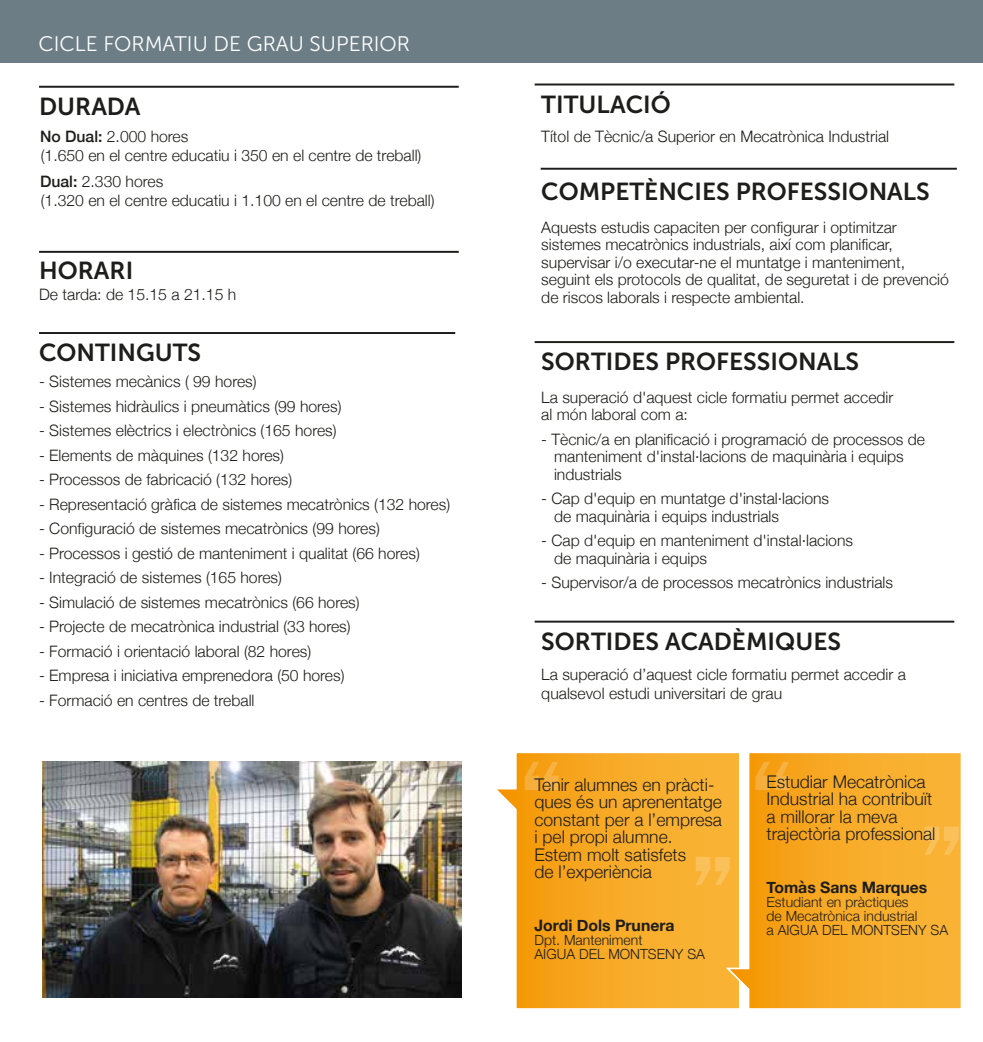
<style>
.page{position:relative;width:983px;height:1042px;background:#fff}
.page>*{position:absolute;margin:0;border:0;box-sizing:border-box;transform-origin:0 0}
.t1{font:86.45px "Franklin Demi";color:#fff}
.t2{font:24.5px "Museo Sans 700";color:#1d1d1b}
.t3{font:21px "Museo Sans 300";color:#fff}
.t4{font:300 17.5px/17.5px "Helvetica Neue";color:#1d1d1b}
.t5{font:300 15.75px/17.5px "Helvetica Neue";color:#1d1d1b}
.t6{font:700 15.75px "Helvetica Neue";color:#1d1d1b}
.t7{font:300 14px/14px "Helvetica Neue";color:#1d1d1b}
.s1{font-weight:500}
</style>
<div class="page">
<div style="left:0;top:0;width:982px;height:63px;background:#6c7d85"></div>
<hr style="left:39px;top:251px;width:419px;height:2px;background:#1d1d1b">
<hr style="left:534px;top:341px;width:420px;height:2px;background:#1d1d1b">
<hr style="left:534px;top:621px;width:420px;height:1px;background:#1d1d1b">
<hr style="left:534px;top:84px;width:420px;height:1px;background:#1d1d1b">
<hr style="left:39px;top:332px;width:416px;height:2px;background:#1d1d1b">
<hr style="left:540px;top:168px;width:416px;height:2px;background:#1d1d1b">
<svg style="left:497px;top:753px;width:228px;height:256px;background:#f8b037"></svg>
<svg style="left:725px;top:753px;width:236px;height:256px;background:#f8ae30"></svg>
<hr style="left:39px;top:86px;width:419px;height:2px;background:#1d1d1b">
<img style="left:42px;top:761px;width:419px;height:236px">
<h3 class="t3" style="left:38px;top:33px;width:373px">CICLE FORMATIU DE GRAU SUPERIOR</h3>
<h2 class="t2" style="left:39px;top:93px;width:103px">DURADA</h2>
<p class="t5" style="left:40px;top:125px;width:383px;line-height:19.2px"><span class="s1">No Dual:</span> 2.000 hores<br>(1.650 en el centre educatiu i 350 en el centre de treball)</p>
<p class="t5" style="left:40px;top:171px;width:396px;line-height:19.2px"><span class="s1">Dual:</span> 2.330 hores<br>(1.320 en el centre educatiu i 1.100 en el centre de treball)</p>
<h2 class="t2" style="left:39px;top:257px;width:96px">HORARI</h2>
<p class="t5" style="left:39px;top:285px;width:199px">De tarda: de 15.15 a 21.15 h</p>
<h2 class="t2" style="left:39px;top:339px;width:163px">CONTINGUTS</h2>
<p class="t5" style="left:39px;top:372px;width:219px">- Sistemes mecànics ( 99 hores)</p>
<p class="t5" style="left:39px;top:396px;width:304px">- Sistemes hidràulics i pneumàtics (99 hores)</p>
<p class="t5" style="left:39px;top:421px;width:299px">- Sistemes elèctrics i electrònics (165 hores)</p>
<p class="t5" style="left:39px;top:445px;width:246px">- Elements de màquines (132 hores)</p>
<p class="t5" style="left:39px;top:470px;width:254px">- Processos de fabricació (132 hores)</p>
<p class="t5" style="left:39px;top:494px;width:412px">- Representació gràfica de sistemes mecatrònics (132 hores)</p>
<p class="t5" style="left:39px;top:519px;width:342px">- Configuració de sistemes mecatrònics (99 hores)</p>
<p class="t5" style="left:39px;top:543px;width:382px">- Processos i gestió de manteniment i qualitat (66 hores)</p>
<p class="t5" style="left:39px;top:568px;width:244px">- Integració de sistemes (165 hores)</p>
<p class="t5" style="left:39px;top:592px;width:322px">- Simulació de sistemes mecatrònics (66 hores)</p>
<p class="t5" style="left:39px;top:617px;width:313px">- Projecte de mecatrònica industrial (33 hores)</p>
<p class="t5" style="left:39px;top:641px;width:273px">- Formació i orientació laboral (82 hores)</p>
<p class="t5" style="left:39px;top:666px;width:307px">- Empresa i iniciativa emprenedora (50 hores)</p>
<p class="t5" style="left:39px;top:690px;width:217px">- Formació en centres de treball</p>
<h2 class="t2" style="left:541px;top:91px;width:131px">TITULACIÓ</h2>
<p class="t5" style="left:541px;top:126px;width:349px">Títol de Tècnic/a Superior en Mecatrònica Industrial</p>
<h2 class="t2" style="left:541px;top:178px;width:390px">COMPETÈNCIES PROFESSIONALS</h2>
<p class="t5" style="left:541px;top:217px;width:409px">Aquests estudis capaciten per configurar i optimitzar sistemes mecatrònics industrials, així com planificar, supervisar i/o executar-ne el muntatge i manteniment, seguint els protocols de qualitat, de seguretat i de prevenció de riscos laborals i respecte ambiental.</p>
<h2 class="t2" style="left:541px;top:348px;width:319px">SORTIDES PROFESSIONALS</h2>
<p class="t5" style="left:541px;top:387px;width:353px">La superació d'aquest cicle formatiu permet accedir al món laboral com a:</p>
<p class="t5" style="left:554px;top:429px;width:372px;text-indent:-13px">- Tècnic/a en planificació i programació de processos de manteniment d'instal·lacions de maquinària i equips industrials</p>
<p class="t5" style="left:554px;top:489px;width:276px;text-indent:-13px">- Cap d'equip en muntatge d'instal·lacions de maquinària i equips industrials</p>
<p class="t5" style="left:554px;top:531px;width:300px;text-indent:-13px">- Cap d'equip en manteniment d'instal·lacions de maquinària i equips</p>
<p class="t5" style="left:541px;top:573px;width:353px">- Supervisor/a de processos mecatrònics industrials</p>
<h2 class="t2" style="left:541px;top:628px;width:301px">SORTIDES ACADÈMIQUES</h2>
<p class="t5" style="left:541px;top:664px;width:366px;line-height:18.9px">La superació d’aquest cicle formatiu permet accedir a qualsevol estudi universitari de grau</p>
<h1 class="t1" style="left:520px;top:736px;width:44px">“</h1>
<p class="t4" style="left:534px;top:774px;width:189px">Tenir alumnes en pràcti&shy;ques és un aprenentatge constant per a l’empresa i pel propi alumne.<br>Estem molt satisfets<br>de l’experiència</p>
<p class="t6" style="left:534px;top:912px;width:142px">Jordi Dols Prunera</p>
<p class="t7" style="left:534px;top:931px;width:172px">Dpt. Manteniment<br>AIGUA DEL MONTSENY SA</p>
<h1 class="t1" style="left:691px;top:831px;width:44px">”</h1>
<h1 class="t1" style="left:750px;top:736px;width:44px">“</h1>
<p class="t4" style="left:766px;top:771px;width:170px">Estudiar Mecatrònica<br>Industrial ha contribuït a millorar la meva trajectòria professional</p>
<h1 class="t1" style="left:919px;top:801px;width:44px">”</h1>
<p class="t6" style="left:766px;top:874px;width:162px">Tomàs Sans Marques</p>
<p class="t7" style="left:766px;top:893px;width:183px">Estudiant en pràctiques<br>de Mecatrònica industrial<br>a AIGUA DEL MONTSENY SA</p>
</div>
